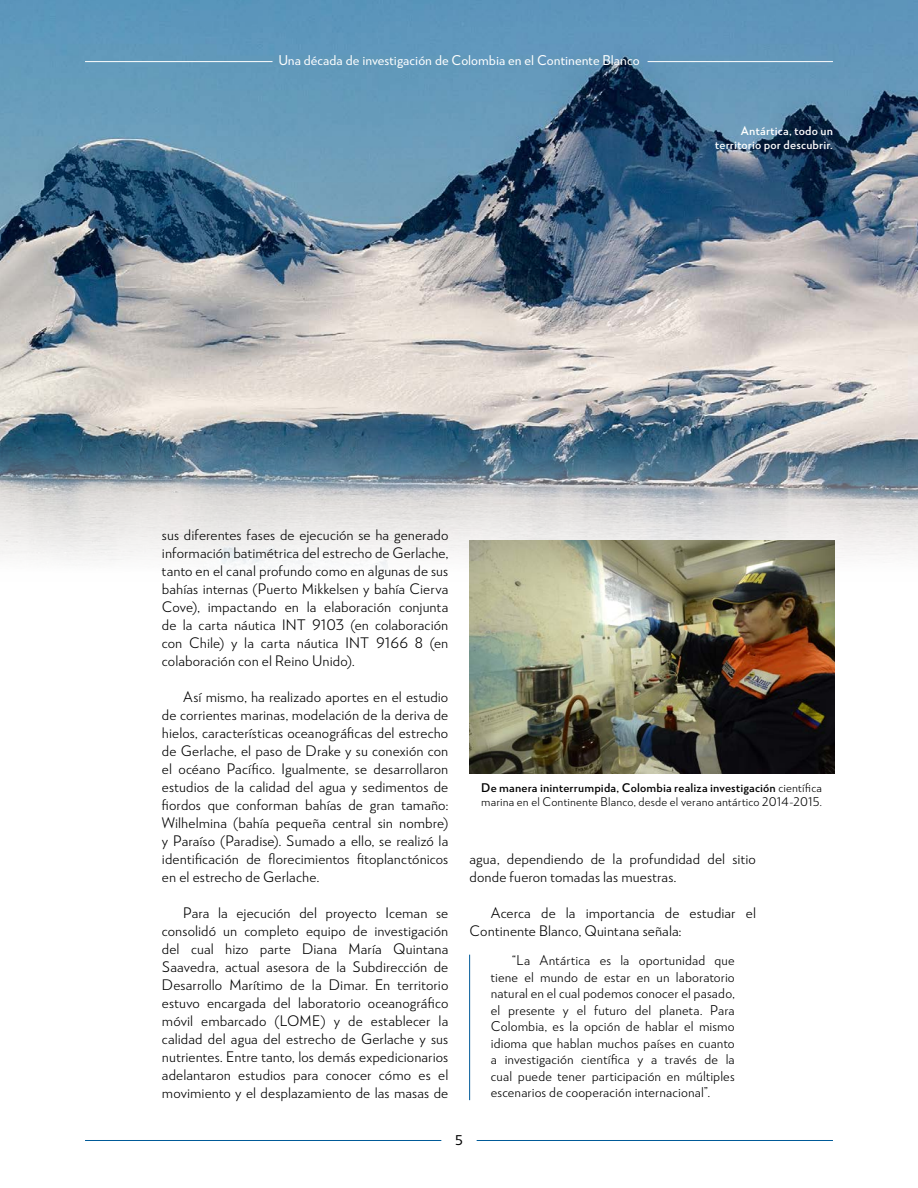
<style>
.page{position:relative;width:918px;height:1188px;background:#fff}
.page>*{position:absolute;margin:0;border:0;box-sizing:border-box;transform-origin:0 0}
.t1{font:14.55px/18px "RNS Miles";letter-spacing:.005em;color:#000;text-align:justify}
.t2{font:13.5px/16.5px "RNS Miles";letter-spacing:.005em;color:#000;text-align:justify}
.t3{font:500 13.5px "RNS Miles";color:#fff}
.t4{font:500 13.5px "RNS Miles";color:#000}
.t5{font:12px/14.4px "RNS Miles";letter-spacing:.01em;color:#000}
.t6{font:700 12px/14.4px "RNS Miles";letter-spacing:.01em;color:#fff;text-align:right}
.s1{font-weight:700}
</style>
<div class="page">
<img style="left:0;top:0;width:918px;height:581px">
<hr style="left:85px;top:61px;width:188px;height:1px;background:#fff">
<hr style="left:85px;top:1140px;width:356px;height:1px;background:#005a98">
<hr style="left:648px;top:61px;width:185px;height:1px;background:#fff">
<hr style="left:477px;top:1140px;width:356px;height:1px;background:#005a98">
<img style="left:470px;top:540px;width:365px;height:234px">
<hr style="left:469px;top:955px;width:1px;height:145px;background:#005a98">
<p class="t3" style="left:278px;top:51px;width:363px">Una década de investigación de Colombia en el Continente Blanco</p>
<p class="t6" style="left:715px;top:123px;width:119px">Antártica, todo un territorio por descubrir.</p>
<p class="t1" style="left:162px;top:526px;width:288px">sus diferentes fases de ejecución se ha generado información batimétrica del estrecho de Gerlache, tanto en el canal profundo como en algunas de sus bahías internas (Puerto Mikkelsen y bahía Cierva Cove), impactando en la elaboración conjunta de la carta náutica INT 9103 (en colaboración con Chile) y la carta náutica INT 9166 8 (en colaboración con el Reino Unido).</p>
<p class="t1" style="left:162px;top:688px;width:288px;text-indent:21px">Así mismo, ha realizado aportes en el estudio de corrientes marinas, modelación de la deriva de hielos, características oceanográficas del estrecho de Gerlache, el paso de Drake y su conexión con el océano Pacífico. Igualmente, se desarrollaron estudios de la calidad del agua y sedimentos de fiordos que conforman bahías de gran tamaño:<br>Wilhelmina (bahía pequeña central sin nombre) y Paraíso (Paradise). Sumado a ello, se realizó la identificación de florecimientos fitoplanctónicos en el estrecho de Gerlache.</p>
<p class="t1" style="left:162px;top:904px;width:288px;text-indent:21px">Para la ejecución del proyecto Iceman se consolidó un completo equipo de investigación del cual hizo parte Diana María Quintana Saavedra, actual asesora de la Subdirección de Desarrollo Marítimo de la Dimar. En territorio estuvo encargada del laboratorio oceanográfico móvil embarcado (LOME) y de establecer la calidad del agua del estrecho de Gerlache y sus nutrientes. Entre tanto, los demás expedicionarios adelantaron estudios para conocer cómo es el movimiento y el desplazamiento de las masas de</p>
<p class="t5" style="left:481px;top:780px;width:342px"><span class="s1">De manera ininterrumpida, Colombia realiza investigación</span> científica marina en el Continente Blanco, desde el verano antártico 2014-2015.</p>
<p class="t1" style="left:470px;top:850px;width:288px">agua, dependiendo de la profundidad del sitio donde fueron tomadas las muestras.</p>
<p class="t1" style="left:470px;top:904px;width:288px;text-indent:21px">Acerca de la importancia de estudiar el<br>Continente Blanco, Quintana señala:</p>
<p class="t2" style="left:491px;top:952px;width:245px;text-indent:21px">“La Antártica es la oportunidad que tiene el mundo de estar en un laboratorio natural en el cual podemos conocer el pasado, el presente y el futuro del planeta. Para Colombia, es la opción de hablar el mismo idioma que hablan muchos países en cuanto a investigación científica y a través de la cual puede tener participación en múltiples escenarios de cooperación internacional”.</p>
<p class="t4" style="left:455px;top:1131px;width:9px">5</p>
</div>
